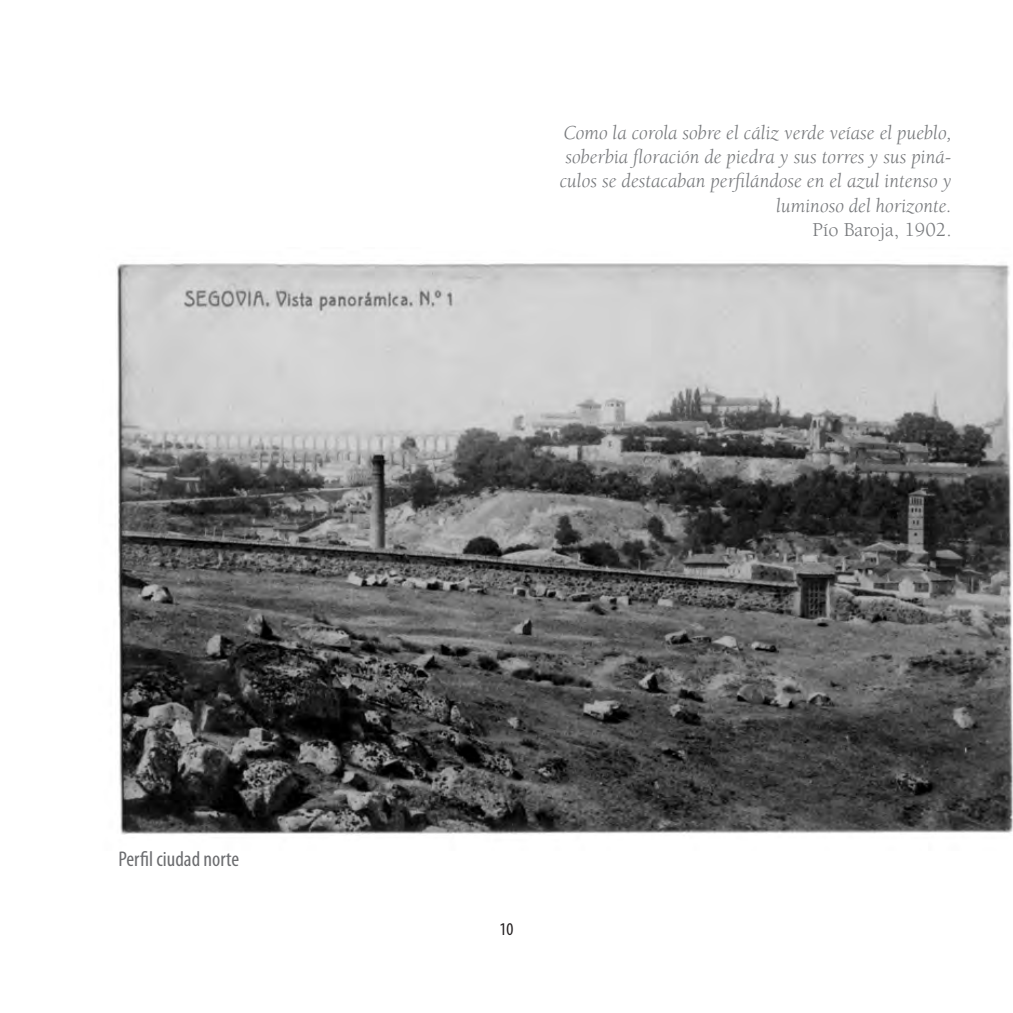
<style>
.page{position:relative;width:1013px;height:1013px;background:#fff}
.page>*{position:absolute;margin:0;border:0;box-sizing:border-box;transform-origin:0 0}
.t1{font:condensed 21.38px "Myriad Pro";color:#6c6d70}
.t2{font:italic 20.25px/24.3px "Berkeley";color:#76787b;text-align:right}
.t3{font:20.25px "Berkeley";color:#76787b}
.t4{font:condensed 18px "Myriad Pro";color:#231f20}
</style>
<div class="page">
<img style="left:117px;top:263px;width:896px;height:572px">
<p class="t1" style="left:118px;top:846px;width:122px">Perfil ciudad norte</p>
<p class="t2" style="left:560px;top:121px;width:393px">Como la corola sobre el cáliz verde veíase el pueblo, soberbia floración de piedra y sus torres y sus piná&shy;culos se destacaban perfilándose en el azul intenso y luminoso del horizonte.</p>
<p class="t3" style="left:813px;top:219px;width:141px">Pío Baroja, 1902.</p>
<p class="t4" style="left:500px;top:918px;width:15px">10</p>
</div>
